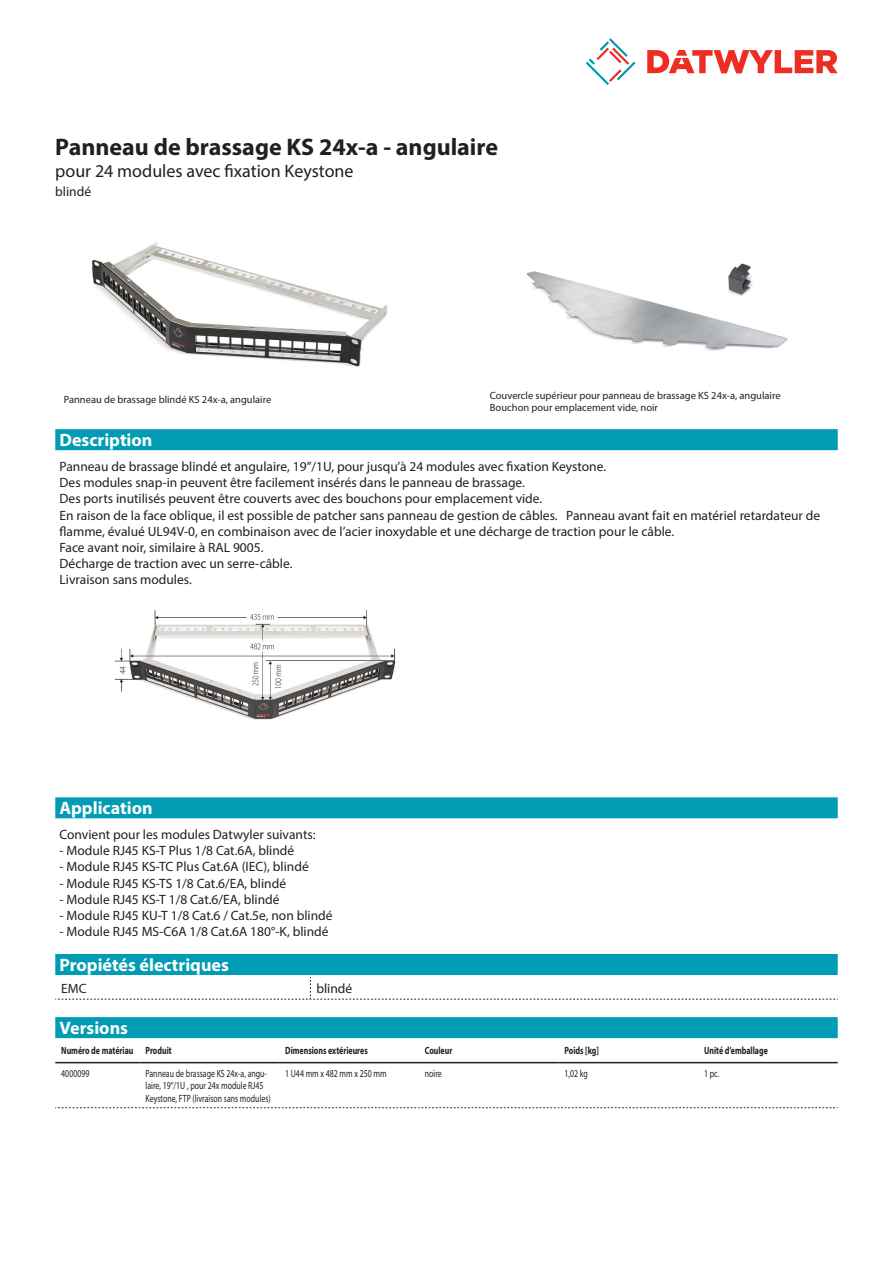
<style>
.page{position:relative;width:893px;height:1263px;background:#fff}
.page>*{position:absolute;margin:0;border:0;box-sizing:border-box;transform-origin:0 0}
.Product_Head{font:700 24px "Myriad Pro";color:#231f20}
.Standard_Head_Proper{font:700 18px "Myriad Pro";color:#fff}
.SubHead{font:18px "Myriad Pro";color:#231f20}
.Standard_text{font:13.5px/16.2px "Myriad Pro";color:#231f20}
.myriad_light_propert{font:13.5px "Myriad Pro";color:#231f20}
.myriadlight{font:10.5px/12.6px "Myriad Pro";color:#231f20;scale:.75 1}
.imagetext{font:10.5px/12.6px "Myriad Pro";color:#231f20}
.myriadbold{font:700 10.5px "Myriad Pro";color:#231f20;scale:.75 1}
</style>
<div class="page">
<svg style="left:586px;top:38px;width:49px;height:47px"></svg>
<svg style="left:647px;top:50px;width:191px;height:23px"></svg>
<img style="left:92px;top:242px;width:295px;height:125px">
<img style="left:526px;top:263px;width:262px;height:88px">
<div style="left:55px;top:1017px;width:783px;height:21px;background:#009cb3"></div>
<hr style="left:55px;top:1062px;width:85px;height:1px;background:#231f20">
<hr style="left:140px;top:1062px;width:139px;height:1px;background:#231f20">
<hr style="left:279px;top:1062px;width:140px;height:1px;background:#231f20">
<hr style="left:419px;top:1062px;width:139px;height:1px;background:#231f20">
<hr style="left:558px;top:1062px;width:140px;height:1px;background:#231f20">
<hr style="left:698px;top:1062px;width:140px;height:1px;background:#231f20">
<svg style="left:55px;top:1107px;width:783px;height:1px"></svg>
<div style="left:55px;top:429px;width:783px;height:21px;background:#009cb3"></div>
<div style="left:55px;top:797px;width:783px;height:21px;background:#009cb3"></div>
<img style="left:115px;top:610px;width:281px;height:110px">
<div style="left:55px;top:954px;width:783px;height:21px;background:#009cb3"></div>
<svg style="left:55px;top:977px;width:783px;height:23px"></svg>
<p class="Product_Head" style="left:55px;top:131px;width:444px">Panneau de brassage KS 24x-a - angulaire</p>
<p class="SubHead" style="left:55px;top:160px;width:300px">pour 24 modules avec fixation Keystone</p>
<p class="Standard_text" style="left:55px;top:183px;width:37px">blindé</p>
<p class="imagetext" style="left:64px;top:393px;width:209px">Panneau de brassage blindé KS 24x-a, angulaire</p>
<p class="imagetext" style="left:490px;top:389px;width:292px">Couvercle supérieur pour panneau de brassage KS 24x-a, angulaire<br>Bouchon pour emplacement vide, noir</p>
<p class="Standard_Head_Proper" style="left:60px;top:428px;width:94px">Description</p>
<p class="Standard_text" style="left:60px;top:458px;width:762px">Panneau de brassage blindé et angulaire, 19”/1U, pour jusqu’à 24 modules avec fixation Keystone.<br>Des modules snap-in peuvent être facilement insérés dans le panneau de brassage.<br>Des ports inutilisés peuvent être couverts avec des bouchons pour emplacement vide.<br>En raison de la face oblique, il est possible de patcher sans panneau de gestion de câbles. Panneau avant fait en matériel retardateur de flamme, évalué UL94V-0, en combinaison avec de l’acier inoxydable et une décharge de traction pour le câble.<br>Face avant noir, similaire à RAL 9005.<br>Décharge de traction avec un serre-câble.<br>Livraison sans modules.</p>
<p class="Standard_Head_Proper" style="left:60px;top:796px;width:95px">Application</p>
<p class="Standard_text" style="left:60px;top:826px;width:258px">Convient pour les modules Datwyler suivants:</p>
<p class="Standard_text" style="left:60px;top:842px;width:236px">- Module RJ45 KS-T Plus 1/8 Cat.6A, blindé</p>
<p class="Standard_text" style="left:60px;top:859px;width:251px">- Module RJ45 KS-TC Plus Cat.6A (IEC), blindé</p>
<p class="Standard_text" style="left:60px;top:875px;width:228px">- Module RJ45 KS-TS 1/8 Cat.6/EA, blindé</p>
<p class="Standard_text" style="left:60px;top:891px;width:222px">- Module RJ45 KS-T 1/8 Cat.6/EA, blindé</p>
<p class="Standard_text" style="left:60px;top:907px;width:275px">- Module RJ45 KU-T 1/8 Cat.6 / Cat.5e, non blindé</p>
<p class="Standard_text" style="left:60px;top:923px;width:271px">- Module RJ45 MS-C6A 1/8 Cat.6A 180°-K, blindé</p>
<p class="Standard_Head_Proper" style="left:60px;top:953px;width:171px">Propiétés électriques</p>
<p class="myriad_light_propert" style="left:61px;top:980px;width:27px">EMC</p>
<p class="myriad_light_propert" style="left:316px;top:980px;width:37px">blindé</p>
<p class="Standard_Head_Proper" style="left:60px;top:1016px;width:70px">Versions</p>
<p class="myriadbold" style="left:61px;top:1043px;width:98px">Numéro de matériau</p>
<p class="myriadbold" style="left:146px;top:1043px;width:37px">Produit</p>
<p class="myriadbold" style="left:285px;top:1043px;width:112px">Dimensions extérieures</p>
<p class="myriadbold" style="left:425px;top:1043px;width:38px">Couleur</p>
<p class="myriadbold" style="left:564px;top:1043px;width:48px">Poids [kg]</p>
<p class="myriadbold" style="left:704px;top:1043px;width:87px">Unité d’emballage</p>
<p class="myriadlight" style="left:61px;top:1066px;width:39px">4000099</p>
<p class="myriadlight" style="left:146px;top:1066px;width:169px">Panneau de brassage KS 24x-a, angu&shy;laire, 19‘‘/1U , pour 24x module RJ45<br>Keystone, FTP (livraison sans modules)</p>
<p class="myriadlight" style="left:285px;top:1066px;width:137px">1 U44 mm x 482 mm x 250 mm</p>
<p class="myriadlight" style="left:425px;top:1066px;width:24px">noire</p>
<p class="myriadlight" style="left:564px;top:1066px;width:33px">1,02 kg</p>
<p class="myriadlight" style="left:704px;top:1066px;width:22px">1 pc.</p>
</div>
